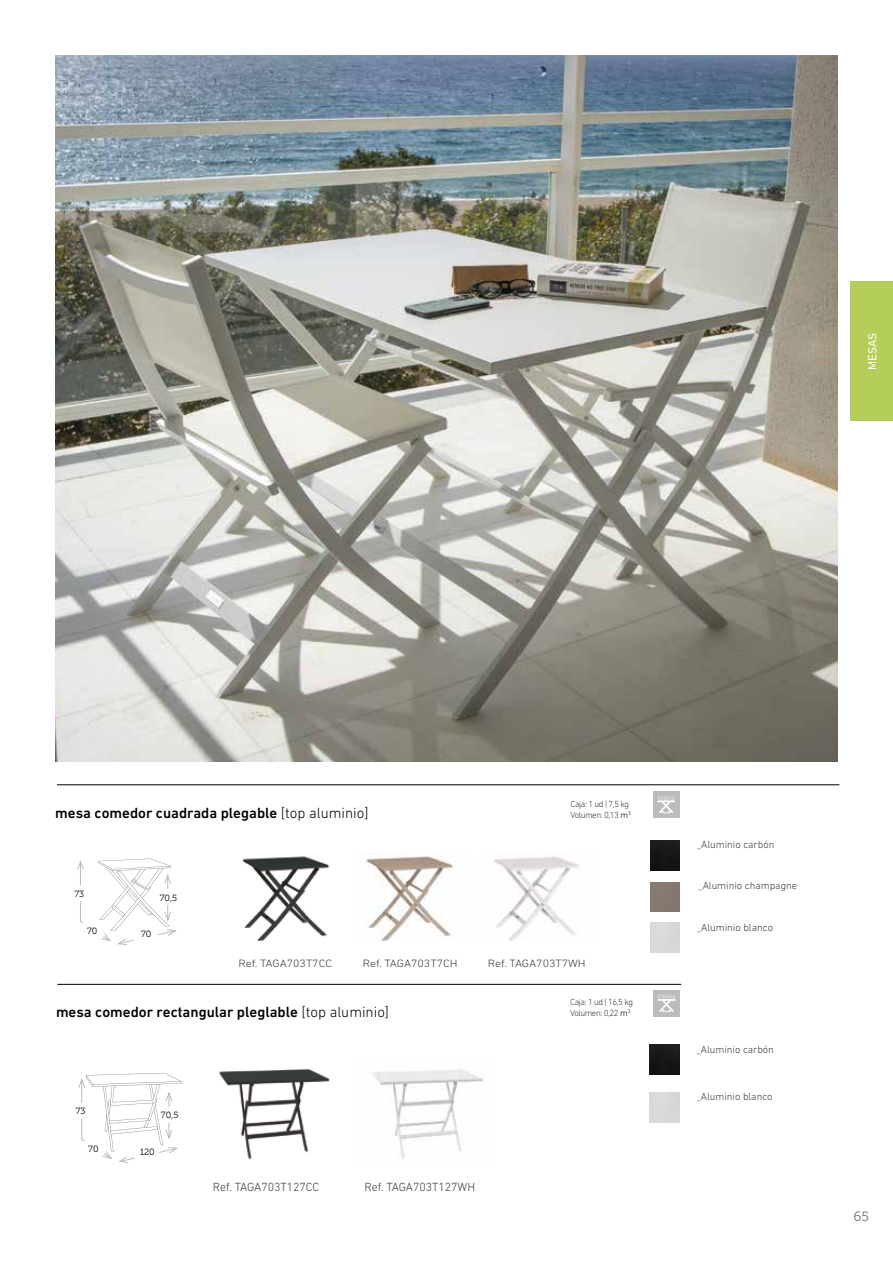
<style>
.page{position:relative;width:893px;height:1263px;background:#fff}
.page>*{position:absolute;margin:0;border:0;box-sizing:border-box;transform-origin:0 0}
.t1{font:500 15px "DIN Next LT Pro";color:#020203}
.t2{font:13.5px "Museo Slab 300";color:#706f6f}
.t3{font:300 12px "DIN Next LT Pro";color:#3c3c3b}
.t4{font:12px "DIN Next LT Pro";color:#fff}
.t5{font:300 10.8px "DIN Next LT Pro";color:#3c3c3b;scale:1.11 1}
.t6{font:300 10.5px "DIN Next LT Pro";color:#3c3c3b}
.t7{font:300 9px/10.8px "DIN Next LT Pro";letter-spacing:-.05em;color:#3c3c3b}
.t8{font:9px "Museo Slab 300";color:#000}
.s1{font-weight:300}
.s2{color:#000}
.s3{font-size:9px}
</style>
<div class="page">
<div style="left:850px;top:281px;width:43px;height:140px;background:#b3cf59"></div>
<hr style="left:57px;top:784px;width:782px;height:1px;background:#000">
<img style="left:650px;top:840px;width:30px;height:30px">
<img style="left:650px;top:1045px;width:29px;height:30px">
<svg style="left:77px;top:859px;width:99px;height:86px"></svg>
<div style="left:66px;top:885px;width:26px;height:16px;background:#fff"></div>
<div style="left:82px;top:924px;width:21px;height:13px;background:#fff"></div>
<div style="left:134px;top:926px;width:24px;height:15px;background:#fff"></div>
<img style="left:493px;top:856px;width:86px;height:85px">
<img style="left:366px;top:852px;width:90px;height:89px">
<img style="left:242px;top:856px;width:88px;height:85px">
<img style="left:219px;top:1069px;width:111px;height:91px">
<img style="left:373px;top:1069px;width:111px;height:90px">
<svg style="left:78px;top:1073px;width:104px;height:90px"></svg>
<div style="left:68px;top:1103px;width:26px;height:16px;background:#fff"></div>
<div style="left:83px;top:1141px;width:21px;height:14px;background:#fff"></div>
<div style="left:136px;top:1144px;width:23px;height:15px;background:#fff"></div>
<div style="left:653px;top:791px;width:26px;height:27px;background:#bdbbbb"></div>
<svg style="left:657px;top:796px;width:18px;height:18px"></svg>
<div style="left:653px;top:990px;width:27px;height:27px;background:#bdbbbb"></div>
<svg style="left:657px;top:994px;width:19px;height:18px"></svg>
<hr style="left:57px;top:984px;width:624px;height:1px;background:#000">
<img style="left:55px;top:55px;width:783px;height:706px">
<p class="t4" style="left:866px;top:370px;width:39px;rotate:-90deg">MESAS</p>
<p class="t1" style="left:55px;top:804px;width:315px">mesa comedor cuadrada plegable <span class="s1">[top aluminio]</span></p>
<p class="t8" style="left:74px;top:888px;width:11px">73</p>
<p class="t8" style="left:87px;top:926px;width:12px">70</p>
<p class="t8" style="left:160px;top:893px;width:19px">70,5</p>
<p class="t8" style="left:141px;top:929px;width:12px">70</p>
<p class="t7" style="left:570px;top:799px;width:62px">Caja: 1 ud | 7,5 kg<br>Volumen: 0,13 <span class="s2">m</span><sup>3</sup></p>
<p class="t5" style="left:238px;top:957px;width:86px">Ref. TAGA703T7CC</p>
<p class="t5" style="left:363px;top:957px;width:87px">Ref. TAGA703T7CH</p>
<p class="t5" style="left:488px;top:957px;width:90px">Ref. TAGA703T7WH</p>
<p class="t1" style="left:56px;top:1003px;width:335px">mesa comedor rectangular pleglable <span class="s1">[top aluminio]</span></p>
<p class="t8" style="left:76px;top:1106px;width:11px">73</p>
<p class="t8" style="left:88px;top:1143px;width:12px">70</p>
<p class="t8" style="left:161px;top:1110px;width:19px">70,5</p>
<p class="t8" style="left:140px;top:1147px;width:16px">120</p>
<p class="t3" style="left:213px;top:1180px;width:108px">Ref. TAGA703T127CC</p>
<p class="t3" style="left:365px;top:1180px;width:112px">Ref. TAGA703T127WH</p>
<p class="t7" style="left:570px;top:997px;width:64px">Caja: 1 ud | 16,5 kg<br>Volumen: 0,22 <span class="s2">m</span><sup>3</sup></p>
<p class="t6" style="left:697px;top:839px;width:79px"><span class="s3">_</span>Aluminio carbón</p>
<p class="t6" style="left:698px;top:880px;width:100px"><span class="s3">_</span>Aluminio champagne</p>
<p class="t6" style="left:697px;top:921px;width:77px"><span class="s3">_</span>Aluminio blanco</p>
<p class="t6" style="left:697px;top:1043px;width:79px"><span class="s3">_</span>Aluminio carbón</p>
<p class="t6" style="left:697px;top:1090px;width:77px"><span class="s3">_</span>Aluminio blanco</p>
<p class="t2" style="left:853px;top:1209px;width:17px">65</p>
</div>
